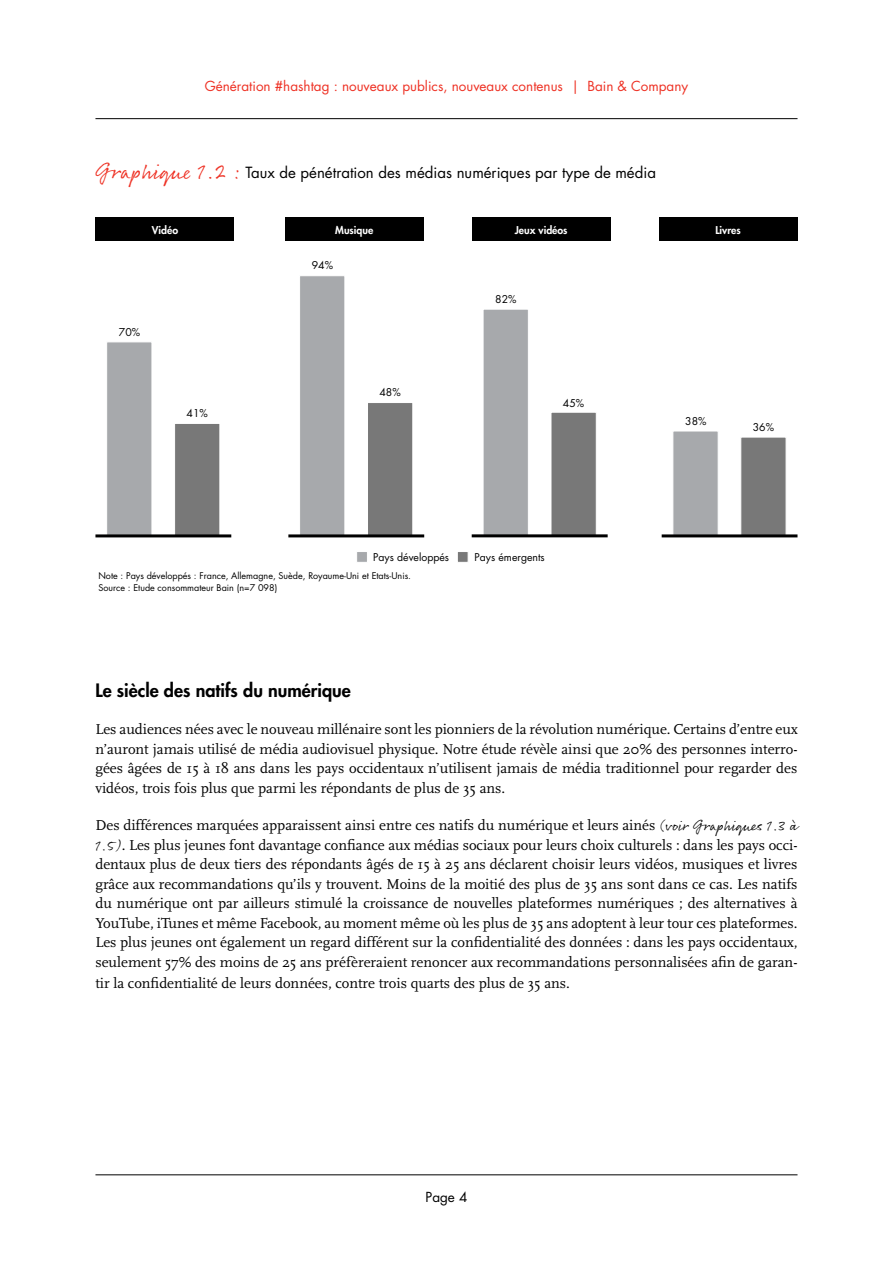
<style>
.page{position:relative;width:893px;height:1263px;background:#fff}
.page>*{position:absolute;margin:0;border:0;box-sizing:border-box;transform-origin:0 0}
.t1{font:800 18px "Futura LT";color:#000}
.t2{font:15px/19.5px "Scala";color:#000;text-align:justify}
.t3{font:15px "Futura LT";color:#000}
.t4{font:13.5px "Futura LT";color:#ee3124}
.t5{font:13.5px "Futura LT";color:#000}
.t6{font:10.5px "Futura LT";color:#000}
.t7{font:800 10.5px "Futura LT";color:#fff}
.t8{font:9px "Futura LT";color:#000}
.s1{font-family:"Rollerscript Rough";font-size:22.5px;color:#ee3124}
.s2{font-family:"Rollerscript Rough"}
</style>
<div class="page">
<hr style="left:95px;top:118px;width:702px;height:1px;background:#000">
<hr style="left:95px;top:1174px;width:702px;height:1px;background:#000">
<div style="left:285px;top:218px;width:139px;height:23px;background:#000"></div>
<div style="left:472px;top:218px;width:139px;height:23px;background:#000"></div>
<div style="left:95px;top:218px;width:139px;height:23px;background:#000"></div>
<div style="left:659px;top:218px;width:138px;height:23px;background:#000"></div>
<div style="left:106px;top:342px;width:46px;height:194px;background:#a7a9ac;border:1px solid #fff"></div>
<div style="left:174px;top:423px;width:46px;height:113px;background:#787878;border:1px solid #fff"></div>
<hr style="left:95px;top:534px;width:136px;height:3px;background:#000">
<div style="left:299px;top:276px;width:46px;height:260px;background:#a7a9ac;border:1px solid #fff"></div>
<div style="left:367px;top:402px;width:46px;height:134px;background:#787878;border:1px solid #fff"></div>
<hr style="left:288px;top:534px;width:136px;height:3px;background:#000">
<div style="left:483px;top:309px;width:46px;height:227px;background:#a7a9ac;border:1px solid #fff"></div>
<div style="left:551px;top:412px;width:45px;height:124px;background:#787878"></div>
<hr style="left:472px;top:534px;width:136px;height:3px;background:#000">
<div style="left:673px;top:431px;width:45px;height:105px;background:#a7a9ac;border:1px solid #fff"></div>
<div style="left:741px;top:437px;width:45px;height:99px;background:#787878"></div>
<hr style="left:662px;top:534px;width:135px;height:3px;background:#000">
<div style="left:356px;top:551px;width:12px;height:11px;background:#a7a9ac;border:1px solid #fff"></div>
<div style="left:457px;top:551px;width:11px;height:11px;background:#787878;border:1px solid #fff"></div>
<p class="t4" style="left:205px;top:78px;width:485px">Génération #hashtag : nouveaux publics, nouveaux contenus | Bain &amp; Company</p>
<p class="t3" style="left:95px;top:163px;width:562px"><span class="s1">Graphique 1.2 :</span> Taux de pénétration des médias numériques par type de média</p>
<p class="t7" style="left:152px;top:223px;width:28px">Vidéo</p>
<p class="t7" style="left:335px;top:223px;width:40px">Musique</p>
<p class="t7" style="left:515px;top:223px;width:54px">Jeux vidéos</p>
<p class="t7" style="left:715px;top:223px;width:27px">Livres</p>
<p class="t6" style="left:119px;top:326px;width:23px">70%</p>
<p class="t6" style="left:187px;top:406px;width:23px">41%</p>
<p class="t6" style="left:312px;top:259px;width:23px">94%</p>
<p class="t6" style="left:379px;top:386px;width:23px">48%</p>
<p class="t6" style="left:495px;top:292px;width:23px">82%</p>
<p class="t6" style="left:563px;top:396px;width:23px">45%</p>
<p class="t6" style="left:373px;top:551px;width:77px">Pays développés</p>
<p class="t6" style="left:475px;top:551px;width:72px">Pays émergents</p>
<p class="t8" style="left:98px;top:570px;width:314px">Note : Pays développés : France, Allemagne, Suède, Royaume-Uni et Etats-Unis.</p>
<p class="t8" style="left:98px;top:582px;width:180px">Source : Etude consommateur Bain (n=7 098)</p>
<p class="t6" style="left:685px;top:414px;width:23px">38%</p>
<p class="t6" style="left:753px;top:420px;width:23px">36%</p>
<p class="t1" style="left:95px;top:678px;width:257px">Le siècle des natifs du numérique</p>
<p class="t2" style="left:95px;top:720px;width:704px">Les audiences nées avec le nouveau millénaire sont les pionniers de la révolution numérique. Certains d’entre eux n’auront jamais utilisé de média audiovisuel physique. Notre étude révèle ainsi que 20% des personnes interro&shy;gées âgées de 15 à 18 ans dans les pays occidentaux n’utilisent jamais de média traditionnel pour regarder des vidéos, trois fois plus que parmi les répondants de plus de 35 ans.</p>
<p class="t2" style="left:95px;top:816px;width:704px">Des différences marquées apparaissent ainsi entre ces natifs du numérique et leurs ainés <span class="s2">(voir Graphiques 1.3 à 1.5)</span>. Les plus jeunes font davantage confiance aux médias sociaux pour leurs choix culturels : dans les pays occi&shy;dentaux plus de deux tiers des répondants âgés de 15 à 25 ans déclarent choisir leurs vidéos, musiques et livres grâce aux recommandations qu’ils y trouvent. Moins de la moitié des plus de 35 ans sont dans ce cas. Les natifs du numérique ont par ailleurs stimulé la croissance de nouvelles plateformes numériques ; des alternatives à YouTube, iTunes et même Facebook, au moment même où les plus de 35 ans adoptent à leur tour ces plateformes.<br>Les plus jeunes ont également un regard différent sur la confidentialité des données : dans les pays occidentaux, seulement 57% des moins de 25 ans préfèreraient renoncer aux recommandations personnalisées afin de garan-</p>
<p class="t2" style="left:95px;top:973px;width:476px">tir la confidentialité de leurs données, contre trois quarts des plus de 35 ans.</p>
<p class="t5" style="left:426px;top:1188px;width:43px">Page 4</p>
</div>
